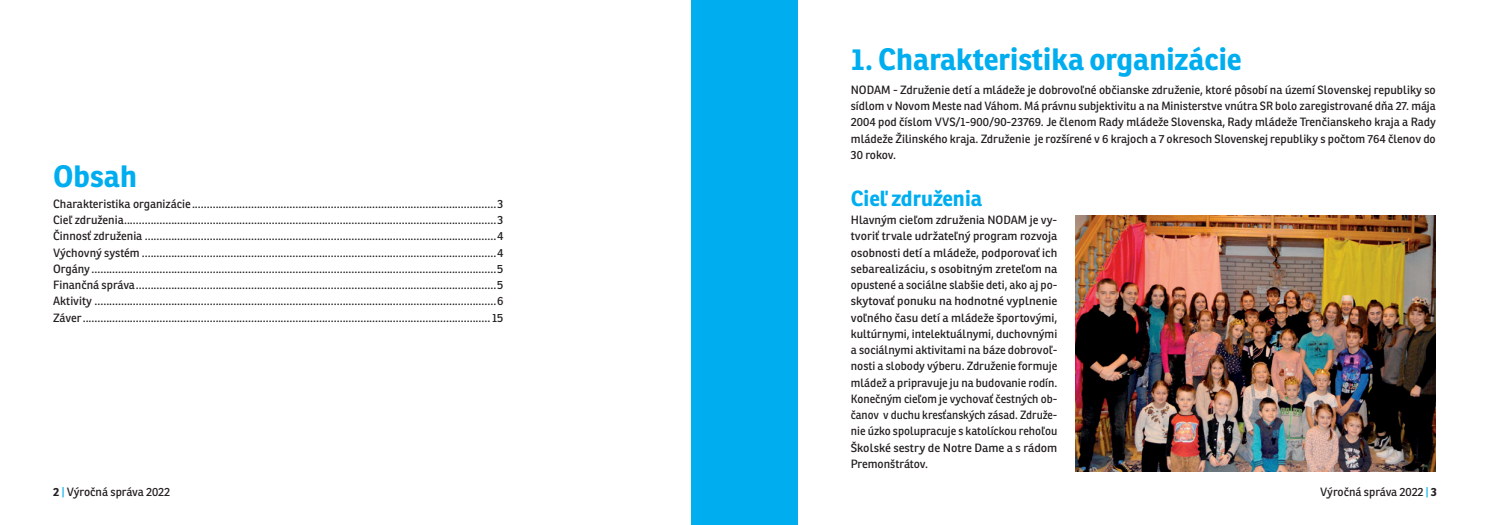
<style>
.page{position:relative;width:1489px;height:525px;background:#fff}
.page>*{position:absolute;margin:0;border:0;box-sizing:border-box;transform-origin:0 0}
.nadpis{font:700 30px "Ronnia";color:#00aeef}
.podnadpis{font:700 21.25px "Ronnia";color:#00aeef}
.text{font:11.62px/16.2px "Ronnia";color:#231f20;text-align:justify}
.s1{font-weight:700}
.s2{color:#00aeef}
</style>
<div class="page">
<div style="left:691px;top:0;width:53px;height:524px;background:#00aeef"></div>
<div style="left:744px;top:0;width:53px;height:524px;background:#00aeef"></div>
<img style="left:1075px;top:215px;width:360px;height:256px">
<p class="nadpis" style="left:53px;top:157px;width:85px">Obsah</p>
<p class="text" style="left:53px;top:195px;width:452px">Charakteristika organizácie.......................................................................................................3</p>
<p class="text" style="left:53px;top:211px;width:452px">Cieľ združenia..............................................................................................................................3</p>
<p class="text" style="left:53px;top:228px;width:452px">Činnosť združenia .......................................................................................................................4</p>
<p class="text" style="left:53px;top:244px;width:452px">Výchovný systém ........................................................................................................................4</p>
<p class="text" style="left:53px;top:260px;width:452px">Orgány .........................................................................................................................................5</p>
<p class="text" style="left:53px;top:276px;width:452px">Finančná správa..........................................................................................................................5</p>
<p class="text" style="left:53px;top:293px;width:452px">Aktivity ........................................................................................................................................6</p>
<p class="text" style="left:53px;top:309px;width:452px">Záver.......................................................................................................................................... 15</p>
<p class="nadpis" style="left:850px;top:40px;width:392px">1. Charakteristika organizácie</p>
<p class="text" style="left:850px;top:81px;width:586px">NODAM - Združenie detí a mládeže je dobrovoľné občianske združenie, ktoré pôsobí na území Slovenskej republiky so sídlom v Novom Meste nad Váhom. Má právnu subjektivitu a na Ministerstve vnútra SR bolo zaregistrované dňa 27. mája 2004 pod číslom VVS/1-900/90-23769. Je členom Rady mládeže Slovenska, Rady mládeže Trenčianskeho kraja a Rady mládeže Žilinského kraja. Združenie je rozšírené v 6 krajoch a 7 okresoch Slovenskej republiky s počtom 764 členov do 30 rokov.</p>
<p class="podnadpis" style="left:850px;top:185px;width:133px">Cieľ združenia</p>
<p class="text" style="left:850px;top:211px;width:208px">Hlavným cieľom združenia NODAM je vy&shy;tvoriť trvale udržateľný program rozvoja osobnosti detí a mládeže, podporovať ich sebarealizáciu, s osobitným zreteľom na opustené a sociálne slabšie deti, ako aj po&shy;skytovať ponuku na hodnotné vyplnenie voľného času detí a mládeže športovými, kultúrnymi, intelektuálnymi, duchovnými a sociálnymi aktivitami na báze dobrovoľ&shy;nosti a slobody výberu. Združenie formuje mládež a pripravuje ju na budovanie rodín.<br>Konečným cieľom je vychovať čestných ob&shy;čanov v duchu kresťanských zásad. Združe&shy;nie úzko spolupracuje s katolíckou rehoľou Školské sestry de Notre Dame a s rádom Premonštrátov.</p>
<p class="text" style="left:53px;top:483px;width:118px"><span class="s1">2</span> <span class="s2">|</span> Výročná správa 2022</p>
<p class="text" style="left:1319px;top:483px;width:118px">Výročná správa 2022 <span class="s2">|</span> <span class="s1">3</span></p>
</div>
